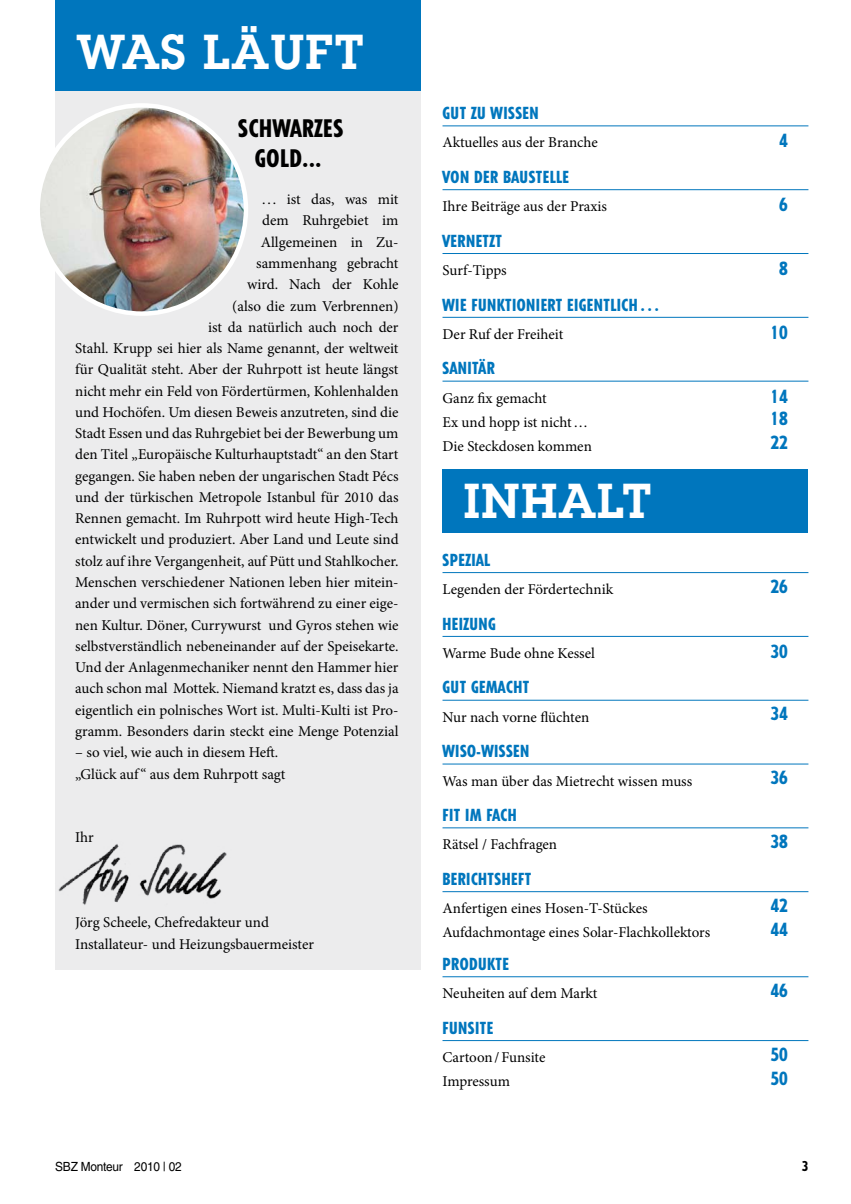
<style>
.page{position:relative;width:851px;height:1204px;background:#fff}
.page>*{position:absolute;margin:0;border:0;box-sizing:border-box;transform-origin:0 0}
.t1{font:600 48px "Lubalin Graph Std";letter-spacing:.03em;color:#fff}
.t2{font:800 condensed 24px/30px "Tempo Std";letter-spacing:.03em;color:#000;text-align:center}
.t3{font:800 condensed 18px "Tempo Std";color:#0076bd}
.t4{font:800 condensed 16.5px "Tempo Std";letter-spacing:.03em;color:#0076bd}
.t5{font:15px/21.3px "Minion Pro";color:#000}
.t6{font:12.6px "Helvetica LT Std";letter-spacing:-.02em;color:#000;scale:.94 1}
</style>
<div class="page">
<div style="left:55px;top:0;width:366px;height:969px;background:#ececed"></div>
<hr style="left:442px;top:125px;width:366px;height:1px;background:#0076bd">
<hr style="left:442px;top:189px;width:366px;height:1px;background:#0076bd">
<hr style="left:442px;top:253px;width:366px;height:1px;background:#0076bd">
<hr style="left:442px;top:317px;width:366px;height:1px;background:#0076bd">
<hr style="left:442px;top:381px;width:366px;height:1px;background:#0076bd">
<hr style="left:442px;top:572px;width:366px;height:1px;background:#0076bd">
<hr style="left:442px;top:636px;width:366px;height:1px;background:#0076bd">
<hr style="left:442px;top:699px;width:366px;height:1px;background:#0076bd">
<hr style="left:442px;top:763px;width:366px;height:1px;background:#0076bd">
<hr style="left:442px;top:827px;width:366px;height:1px;background:#0076bd">
<hr style="left:442px;top:891px;width:366px;height:1px;background:#0076bd">
<hr style="left:442px;top:976px;width:366px;height:1px;background:#0076bd">
<hr style="left:442px;top:1040px;width:366px;height:1px;background:#0076bd">
<div style="left:55px;top:0;width:366px;height:91px;background:#0076bd"></div>
<div style="left:442px;top:469px;width:366px;height:64px;background:#0076bd"></div>
<img style="left:38px;top:105px;width:208px;height:208px;border-radius:50%">
<img style="left:58px;top:844px;width:169px;height:61px">
<h1 class="t1" style="left:77px;top:20px;width:288px">WAS LÄUFT</h1>
<h2 class="t2" style="left:238px;top:113px;width:106px">SCHWARZES<br>GOLD...</h2>
<p class="t5" style="left:75px;top:189px;width:325px;text-align:right">. . . ist das, was mit<br>dem Ruhrgebiet im<br>Allgemeinen in Zu-<br>sammenhang gebracht<br>wird. Nach der Kohle<br>(also die zum Verbrennen)<br>ist da natürlich auch noch der<br>Stahl. Krupp sei hier als Name genannt, der weltweit für Qualität steht. Aber der Ruhrpott ist heute längst nicht mehr ein Feld von Fördertürmen, Kohlenhalden und Hochöfen. Um diesen Beweis anzutreten, sind die Stadt Essen und das Ruhrgebiet bei der Bewerbung um den Titel „Europäische Kulturhauptstadt“ an den Start gegangen. Sie haben neben der ungarischen Stadt Pécs und der türkischen Metropole Istanbul für 2010 das Rennen gemacht. Im Ruhrpott wird heute High-Tech entwickelt und produziert. Aber Land und Leute sind stolz auf ihre Vergangenheit, auf Pütt und Stahlkocher.<br>Menschen verschiedener Nationen leben hier mitein&shy;ander und vermischen sich fortwährend zu einer eige&shy;nen Kultur. Döner, Currywurst und Gyros stehen wie selbstverständlich nebeneinander auf der Speisekarte.<br>Und der Anlagenmechaniker nennt den Hammer hier auch schon mal Mottek. Niemand kratzt es, dass das ja eigentlich ein polnisches Wort ist. Multi-Kulti ist Pro&shy;gramm. Besonders darin steckt eine Menge Potenzial</p>
<p class="t5" style="left:75px;top:741px;width:212px">– so viel, wie auch in diesem Heft. „Glück auf “ aus dem Ruhrpott sagt</p>
<p class="t5" style="left:75px;top:827px;width:20px">Ihr</p>
<p class="t5" style="left:75px;top:912px;width:240px">Jörg Scheele, Chefredakteur und<br>Installateur- und Heizungsbauermeister</p>
<p class="t6" style="left:55px;top:1158px;width:136px">SBZ Monteur 2010 | 02</p>
<p class="t4" style="left:442px;top:103px;width:98px">GUT ZU WISSEN</p>
<p class="t5" style="left:442px;top:132px;width:157px">Aktuelles aus der Branche</p>
<p class="t3" style="left:779px;top:129px;width:10px">4</p>
<p class="t4" style="left:442px;top:166px;width:128px">VON DER BAUSTELLE</p>
<p class="t5" style="left:442px;top:196px;width:166px">Ihre Beiträge aus der Praxis</p>
<p class="t3" style="left:779px;top:193px;width:10px">6</p>
<p class="t4" style="left:442px;top:230px;width:61px">VERNETZT</p>
<p class="t5" style="left:442px;top:259px;width:66px">Surf-Tipps</p>
<p class="t3" style="left:779px;top:257px;width:10px">8</p>
<p class="t4" style="left:442px;top:294px;width:218px">WIE FUNKTIONIERT EIGENTLICH . . .</p>
<p class="t5" style="left:442px;top:323px;width:122px">Der Ruf der Freiheit</p>
<p class="t3" style="left:770px;top:321px;width:19px">10</p>
<p class="t4" style="left:442px;top:358px;width:54px">SANITÄR</p>
<p class="t5" style="left:442px;top:387px;width:106px">Ganz fix gemacht</p>
<p class="t3" style="left:770px;top:385px;width:19px">14</p>
<p class="t5" style="left:442px;top:411px;width:147px">Ex und hopp ist nicht …</p>
<p class="t3" style="left:770px;top:407px;width:19px">18</p>
<p class="t5" style="left:442px;top:435px;width:151px">Die Steckdosen kommen</p>
<p class="t3" style="left:770px;top:431px;width:19px">22</p>
<h1 class="t1" style="left:463px;top:469px;width:189px">INHALT</h1>
<p class="t4" style="left:442px;top:549px;width:49px">SPEZIAL</p>
<p class="t5" style="left:442px;top:578px;width:172px">Legenden der Fördertechnik</p>
<p class="t3" style="left:770px;top:574px;width:19px">26</p>
<p class="t4" style="left:442px;top:613px;width:54px">HEIZUNG</p>
<p class="t5" style="left:442px;top:642px;width:154px">Warme Bude ohne Kessel</p>
<p class="t3" style="left:770px;top:640px;width:19px">30</p>
<p class="t4" style="left:442px;top:677px;width:88px">GUT GEMACHT</p>
<p class="t5" style="left:442px;top:706px;width:148px">Nur nach vorne flüchten</p>
<p class="t3" style="left:770px;top:702px;width:19px">34</p>
<p class="t4" style="left:442px;top:740px;width:88px">WISO-WISSEN</p>
<p class="t5" style="left:442px;top:770px;width:251px">Was man über das Mietrecht wissen muss</p>
<p class="t3" style="left:770px;top:766px;width:19px">36</p>
<p class="t4" style="left:442px;top:804px;width:75px">FIT IM FACH</p>
<p class="t5" style="left:442px;top:834px;width:116px">Rätsel / Fachfragen</p>
<p class="t3" style="left:770px;top:829px;width:19px">38</p>
<p class="t4" style="left:442px;top:868px;width:90px">BERICHTSHEFT</p>
<p class="t5" style="left:442px;top:897px;width:207px">Anfertigen eines Hosen-T-Stückes</p>
<p class="t3" style="left:770px;top:893px;width:19px">42</p>
<p class="t5" style="left:442px;top:921px;width:269px">Aufdachmontage eines Solar-Flachkollektors</p>
<p class="t3" style="left:770px;top:917px;width:19px">44</p>
<p class="t4" style="left:442px;top:953px;width:68px">PRODUKTE</p>
<p class="t5" style="left:442px;top:982px;width:156px">Neuheiten auf dem Markt</p>
<p class="t3" style="left:770px;top:978px;width:19px">46</p>
<p class="t4" style="left:442px;top:1017px;width:52px">FUNSITE</p>
<p class="t5" style="left:442px;top:1046px;width:104px">Cartoon / Funsite</p>
<p class="t3" style="left:770px;top:1042px;width:19px">50</p>
<p class="t5" style="left:442px;top:1070px;width:69px">Impressum</p>
<p class="t3" style="left:770px;top:1066px;width:19px">50</p>
</div>
